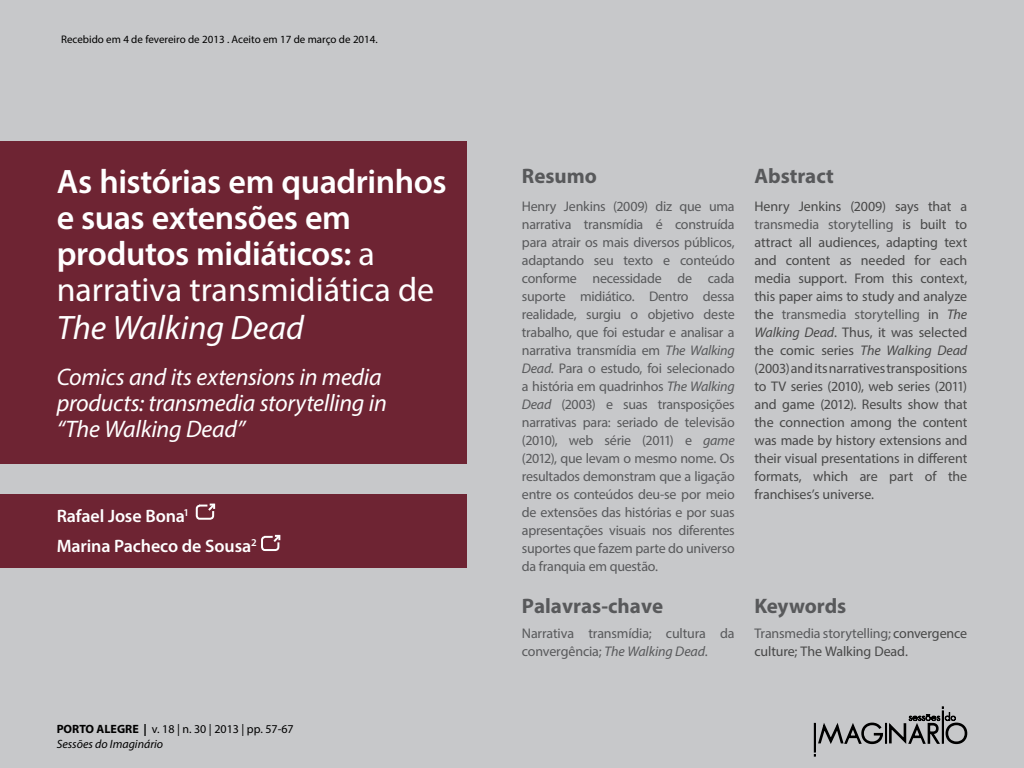
<style>
.page{position:relative;width:1024px;height:768px;background:#c7c8ca}
.page>*{position:absolute;margin:0;border:0;box-sizing:border-box;transform-origin:0 0}
.t1{font:600 34px/36px "Myriad Pro";letter-spacing:-.015em;color:#fff}
.t2{font:italic 34px "Myriad Pro";color:#fff}
.t3{font:italic 24px/26px "Myriad Pro";letter-spacing:-.015em;color:#fff}
.t4{font:700 21px "Myriad Pro";color:#58595b}
.t5{font:600 18px "Myriad Pro";letter-spacing:-.005em;color:#fff}
.t6{font:14px/18px "Myriad Pro";letter-spacing:-.015em;color:#58595b;text-align:justify}
.t7{font:14px/18px "Myriad Pro";letter-spacing:-.01em;color:#484848;text-align:justify}
.t8{font:12px/15px "Myriad Pro";color:#000}
.t9{font:11px "Myriad Pro";color:#000}
.s1{font-weight:400}
.s2{font-style:italic}
.s3{color:#58595b}
.s4{font-weight:700}
</style>
<div class="page">
<svg style="left:814px;top:706px;width:154px;height:51px"></svg>
<div style="left:0;top:141px;width:467px;height:323px;background:#6e2433"></div>
<div style="left:0;top:494px;width:467px;height:74px;background:#6e2433"></div>
<svg style="left:195px;top:503px;width:21px;height:17px"></svg>
<svg style="left:261px;top:534px;width:20px;height:17px"></svg>
<p class="t9" style="left:61px;top:32px;width:318px">Recebido em 4 de fevereiro de 2013 . Aceito em 17 de março de 2014.</p>
<h1 class="t1" style="left:57px;top:163px;width:391px">As histórias em quadrinhos</h1>
<h3 class="t4" style="left:522px;top:162px;width:77px">Resumo</h3>
<h3 class="t4" style="left:755px;top:162px;width:81px">Abstract</h3>
<h1 class="t1" style="left:57px;top:199px;width:379px">e suas extensões em produtos midiáticos: <span class="s1">a narrativa transmidiática de</span></h1>
<h1 class="t2" style="left:57px;top:307px;width:249px">The Walking Dead</h1>
<h2 class="t3" style="left:57px;top:364px;width:332px">Comics and its extensions in media products: transmedia storytelling in “The Walking Dead”</h2>
<p class="t6" style="left:522px;top:197px;width:214px">Henry Jenkins (2009) diz que uma narrativa transmídia é construída para atrair os mais diversos públicos, adaptando seu texto e conteúdo conforme necessidade de cada suporte midiático. Dentro dessa realidade, surgiu o objetivo deste trabalho, que foi estudar e analisar a narrativa transmídia em <span class="s2">The Walking Dead</span>. Para o estudo, foi selecionado a história em quadrinhos <span class="s2">The Walking Dead</span> (2003) e suas transposições narrativas para: seriado de televisão (2010), web série (2011) e <span class="s2">game </span>(2012), que levam o mesmo nome. Os resultados demonstram que a ligação entre os conteúdos deu-se por meio de extensões das histórias e por suas apresentações visuais nos diferentes suportes que fazem parte do universo da franquia em questão.</p>
<p class="t7" style="left:755px;top:197px;width:214px">Henry Jenkins (2009) says that a <span class="s3">transmedia storytelling</span> is built to attract all audiences, adapting text and content as needed for each media support. From this context, this paper aims to study and analyze the <span class="s3">transmedia storytelling</span> in <span class="s2">The Walking Dead</span>. Thus, it was selected the comic series <span class="s2">The Walking Dead </span>(2003) and its narratives transpositions to TV series (2010), web series (2011) and game (2012). Results show that the connection among the content was made by history extensions and their visual presentations in different formats, which are part of the franchises’s universe.</p>
<p class="t5" style="left:57px;top:504px;width:134px">Rafael Jose Bona<sup>1</sup></p>
<p class="t5" style="left:57px;top:535px;width:201px">Marina Pacheco de Sousa<sup>2</sup></p>
<h3 class="t4" style="left:522px;top:593px;width:143px">Palavras-chave</h3>
<h3 class="t4" style="left:755px;top:593px;width:93px">Keywords</h3>
<p class="t8" style="left:57px;top:722px;width:238px"><span class="s4">PORTO ALEGRE |</span> v. 18 | n. 30 | 2013 | pp. 57-67<br><span class="s2">Sessões do Imaginário</span></p>
<p class="t6" style="left:522px;top:625px;width:214px">Narrativa transmídia; cultura da convergência; <span class="s2">The Walking Dead</span>.</p>
<p class="t7" style="left:755px;top:625px;width:214px"><span class="s3">Transmedia storytelling;</span> convergence culture; The Walking Dead.</p>
</div>
